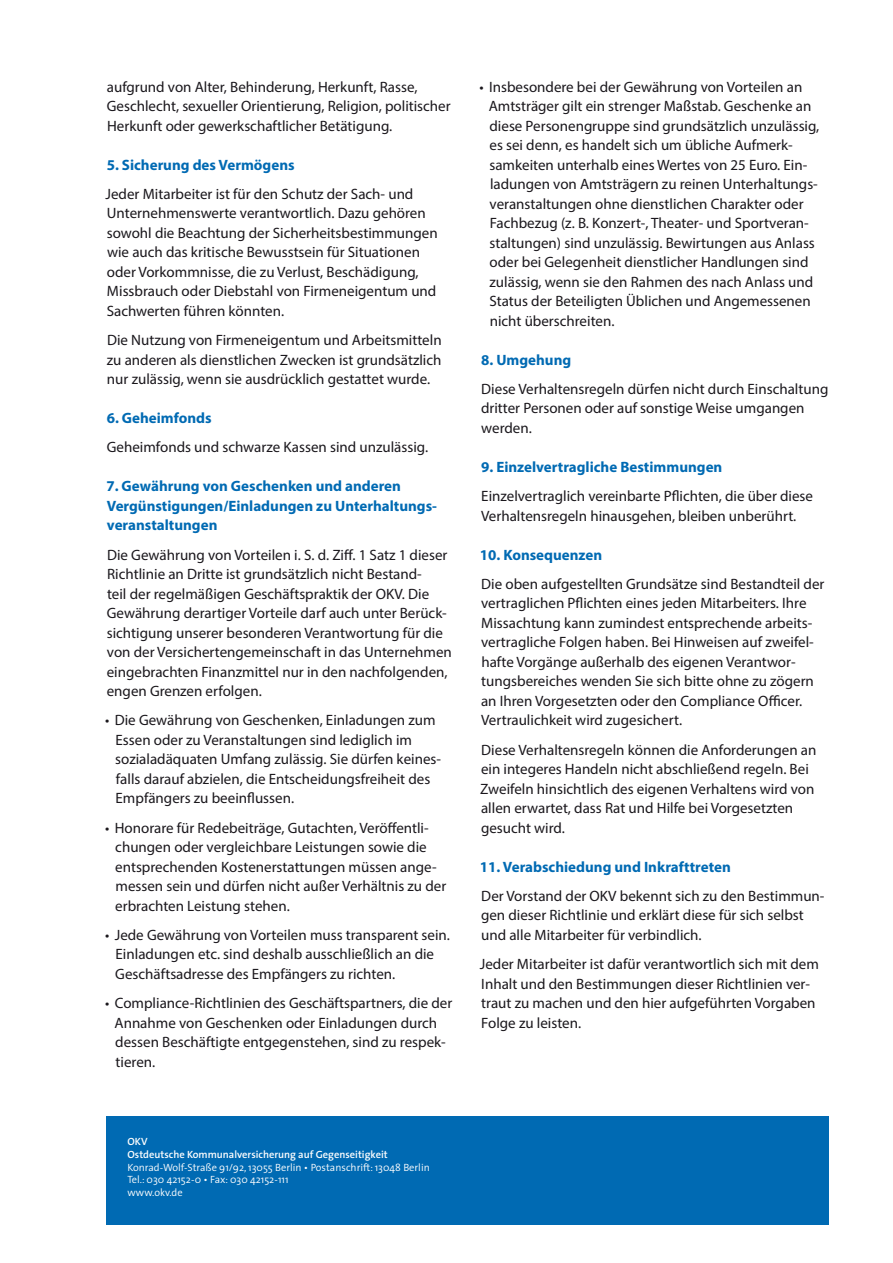
<style>
.page{position:relative;width:893px;height:1263px;background:#fff}
.page>*{position:absolute;margin:0;border:0;box-sizing:border-box;transform-origin:0 0}
.bodytext{font:15px/19.5px "Myriad Pro";color:#1a171c}
.einzug{font:15px/19.5px "Myriad Pro";color:#1a171c}
.bold{font:700 15px/19.5px "Myriad Pro";color:#006ab3}
.t1{font:300 10.5px/12.6px "The Sans";color:#fff}
.s1{font-weight:600}
</style>
<div class="page">
<div style="left:106px;top:1116px;width:723px;height:108px;background:#006ab3"></div>
<p class="bodytext" style="left:107px;top:76px;width:345px">aufgrund von Alter, Behinderung, Herkunft, Rasse,<br>Geschlecht, sexueller Orientierung, Religion, politischer<br>Herkunft oder gewerkschaftlicher Betätigung.</p>
<p class="bold" style="left:107px;top:154px;width:189px">5. Sicherung des Vermögens</p>
<p class="bodytext" style="left:106px;top:184px;width:334px">Jeder Mitarbeiter ist für den Schutz der Sach- und Unternehmenswerte verantwortlich. Dazu gehören sowohl die Beachtung der Sicherheitsbestimmungen wie auch das kritische Bewusstsein für Situationen oder Vorkommnisse, die zu Verlust, Beschädigung, Missbrauch oder Diebstahl von Firmeneigentum und Sachwerten führen könnten.</p>
<p class="bodytext" style="left:107px;top:330px;width:336px;text-align:justify">Die Nutzung von Firmeneigentum und Arbeitsmitteln zu anderen als dienstlichen Zwecken ist grundsätzlich nur zulässig, wenn sie ausdrücklich gestattet wurde.</p>
<p class="bold" style="left:107px;top:408px;width:107px">6. Geheimfonds</p>
<p class="bodytext" style="left:107px;top:437px;width:323px">Geheimfonds und schwarze Kassen sind unzulässig.</p>
<p class="bold" style="left:106px;top:476px;width:332px">7. Gewährung von Geschenken und anderen<br>Vergünstigungen/Einladungen zu Unterhaltungs&shy;veranstaltungen</p>
<p class="bodytext" style="left:107px;top:544px;width:347px">Die Gewährung von Vorteilen i. S. d. Ziff. 1 Satz 1 dieser Richtlinie an Dritte ist grundsätzlich nicht Bestand-<br>teil der regelmäßigen Geschäftspraktik der OKV. Die Gewährung derartiger Vorteile darf auch unter Berück&shy;sichtigung unserer besonderen Verantwortung für die von der Versichertengemeinschaft in das Unternehmen eingebrachten Finanzmittel nur in den nachfolgenden, engen Grenzen erfolgen.</p>
<p class="einzug" style="left:115px;top:710px;width:327px;text-indent:-10px">• Die Gewährung von Geschenken, Einladungen zum Essen oder zu Veranstaltungen sind lediglich im sozialadäquaten Umfang zulässig. Sie dürfen keines&shy;falls darauf abzielen, die Entscheidungsfreiheit des Empfängers zu beeinflussen.</p>
<p class="einzug" style="left:115px;top:817px;width:332px;text-indent:-10px">• Honorare für Redebeiträge, Gutachten, Veröffentli&shy;chungen oder vergleichbare Leistungen sowie die entsprechenden Kostenerstattungen müssen ange&shy;messen sein und dürfen nicht außer Verhältnis zu der erbrachten Leistung stehen.</p>
<p class="einzug" style="left:115px;top:925px;width:336px;text-indent:-10px">• Jede Gewährung von Vorteilen muss transparent sein.<br>Einladungen etc. sind deshalb ausschließlich an die<br>Geschäftsadresse des Empfängers zu richten.</p>
<p class="einzug" style="left:115px;top:993px;width:339px;text-indent:-9px">• Compliance-Richtlinien des Geschäftspartners, die der Annahme von Geschenken oder Einladungen durch dessen Beschäftigte entgegenstehen, sind zu respek&shy;tieren.</p>
<p class="einzug" style="left:489px;top:76px;width:332px;text-indent:-9px">• Insbesondere bei der Gewährung von Vorteilen an Amtsträger gilt ein strenger Maßstab. Geschenke an diese Personengruppe sind grundsätzlich unzulässig, es sei denn, es handelt sich um übliche Aufmerk&shy;samkeiten unterhalb eines Wertes von 25 Euro. Ein&shy;ladungen von Amtsträgern zu reinen Unterhaltungs&shy;veranstaltungen ohne dienstlichen Charakter oder Fachbezug (z. B. Konzert-, Theater- und Sportveran&shy;staltungen) sind unzulässig. Bewirtungen aus Anlass oder bei Gelegenheit dienstlicher Handlungen sind zulässig, wenn sie den Rahmen des nach Anlass und Status der Beteiligten Üblichen und Angemessenen nicht überschreiten.</p>
<p class="bold" style="left:481px;top:349px;width:92px">8. Umgehung</p>
<p class="bodytext" style="left:481px;top:379px;width:349px">Diese Verhaltensregeln dürfen nicht durch Einschaltung dritter Personen oder auf sonstige Weise umgangen werden.</p>
<p class="bold" style="left:481px;top:456px;width:243px">9. Einzelvertragliche Bestimmungen</p>
<p class="bodytext" style="left:481px;top:486px;width:333px">Einzelvertraglich vereinbarte Pflichten, die über diese<br>Verhaltensregeln hinausgehen, bleiben unberührt.</p>
<p class="bold" style="left:480px;top:544px;width:124px">10. Konsequenzen</p>
<p class="bodytext" style="left:481px;top:574px;width:345px">Die oben aufgestellten Grundsätze sind Bestandteil der vertraglichen Pflichten eines jeden Mitarbeiters. Ihre Missachtung kann zumindest entsprechende arbeits&shy;vertragliche Folgen haben. Bei Hinweisen auf zweifel&shy;hafte Vorgänge außerhalb des eigenen Verantwor&shy;tungsbereiches wenden Sie sich bitte ohne zu zögern an Ihren Vorgesetzten oder den Compliance Officer.<br>Vertraulichkeit wird zugesichert.</p>
<p class="bodytext" style="left:480px;top:739px;width:338px">Diese Verhaltensregeln können die Anforderungen an ein integeres Handeln nicht abschließend regeln. Bei Zweifeln hinsichtlich des eigenen Verhaltens wird von allen erwartet, dass Rat und Hilfe bei Vorgesetzten gesucht wird.</p>
<p class="bold" style="left:480px;top:856px;width:252px">11. Verabschiedung und Inkrafttreten</p>
<p class="bodytext" style="left:481px;top:886px;width:345px">Der Vorstand der OKV bekennt sich zu den Bestimmun&shy;gen dieser Richtlinie und erklärt diese für sich selbst und alle Mitarbeiter für verbindlich.</p>
<p class="bodytext" style="left:480px;top:954px;width:341px">Jeder Mitarbeiter ist dafür verantwortlich sich mit dem Inhalt und den Bestimmungen dieser Richtlinien ver&shy;traut zu machen und den hier aufgeführten Vorgaben Folge zu leisten.</p>
<p class="t1" style="left:128px;top:1135px;width:304px"><span class="s1">OKV<br>Ostdeutsche Kommunalversicherung auf Gegenseitigkeit </span>Konrad-Wolf-Straße 91/92, 13055 Berlin • Postanschrift: 13048 Berlin Tel.: 030 42152-0 • Fax: 030 42152-111<br>www.okv.de</p>
</div>
